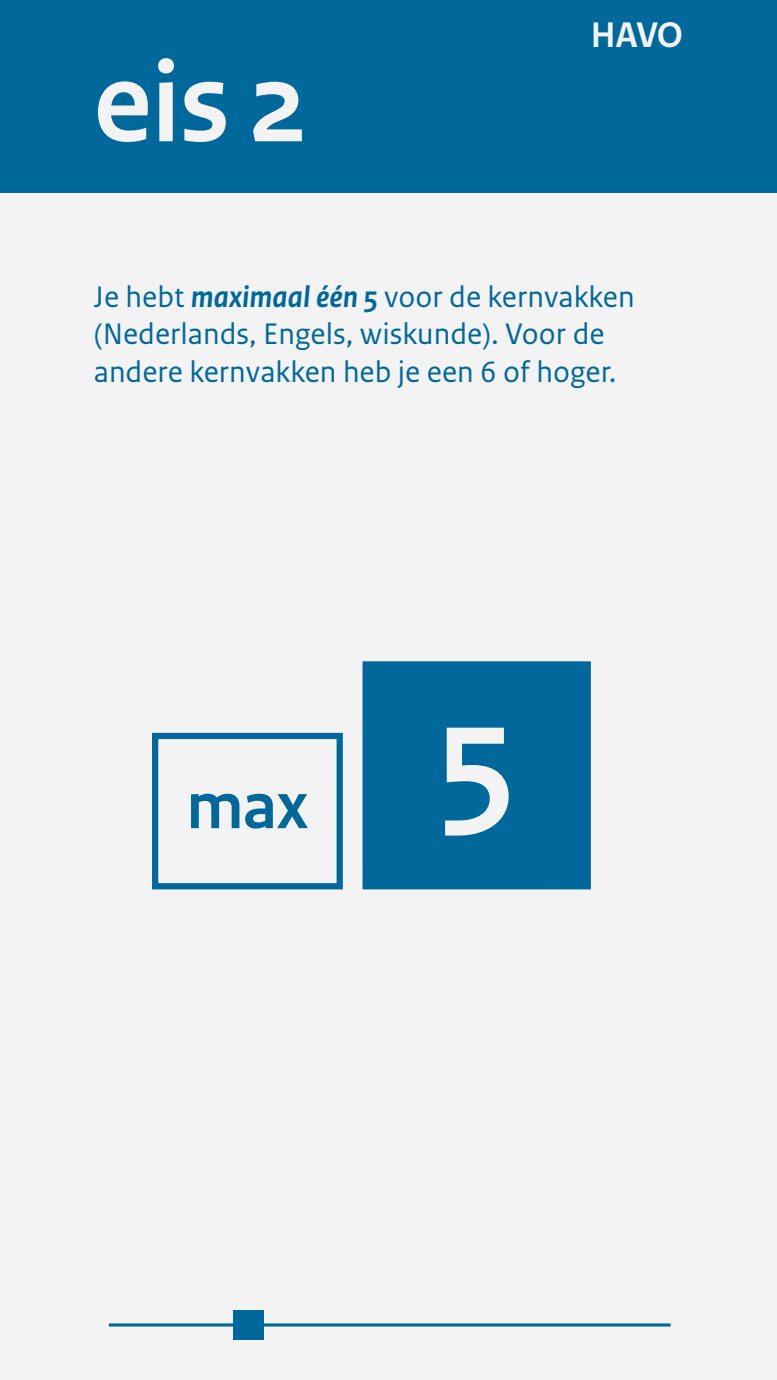
<style>
.page{position:relative;width:777px;height:1380px;background:#fff}
.page>*{position:absolute;margin:0;border:0;box-sizing:border-box;transform-origin:0 0}
.number_a_grey{font:700 162.25px "Rijksoverheid Sans Heading";color:#f3f3f3}
.Kop_grey{font:700 118.75px "Rijksoverheid Sans Heading";color:#f3f3f3}
.number_a{font:700 68.75px "Rijksoverheid Sans Heading";color:#01689b}
.Kop_follow_grey{font:700 37.5px "Rijksoverheid Sans Heading";color:#f3f3f3}
.Paragraph_basic_blue{font:31.25px/37.5px "Rijksoverheid Sans Text";color:#01689b}
.s1{font-weight:700;font-style:italic}
</style>
<div class="page">
<div style="left:0;top:0;width:776px;height:193px;background:#01689b"></div>
<div style="left:0;top:193px;width:776px;height:1187px;background:#f3f3f3"></div>
<div style="left:362px;top:661px;width:228px;height:228px;background:#01689b"></div>
<svg style="left:152px;top:732px;width:191px;height:158px"></svg>
<svg style="left:109px;top:1323px;width:561px;height:4px;background:#3586ad"></svg>
<div style="left:233px;top:1310px;width:30px;height:30px;background:#01689b"></div>
<p class="Kop_grey" style="left:94px;top:36px;width:215px">eis 2</p>
<p class="Kop_follow_grey" style="left:590px;top:14px;width:94px">HAVO</p>
<p class="Paragraph_basic_blue" style="left:94px;top:278px;width:542px">Je hebt <span class="s1">maximaal één 5</span> voor de kernvakken (Nederlands, Engels, wiskunde). Voor de andere kernvakken heb je een 6 of hoger.</p>
<p class="number_a" style="left:186px;top:767px;width:123px">max</p>
<p class="number_a_grey" style="left:436px;top:664px;width:81px">5</p>
</div>
